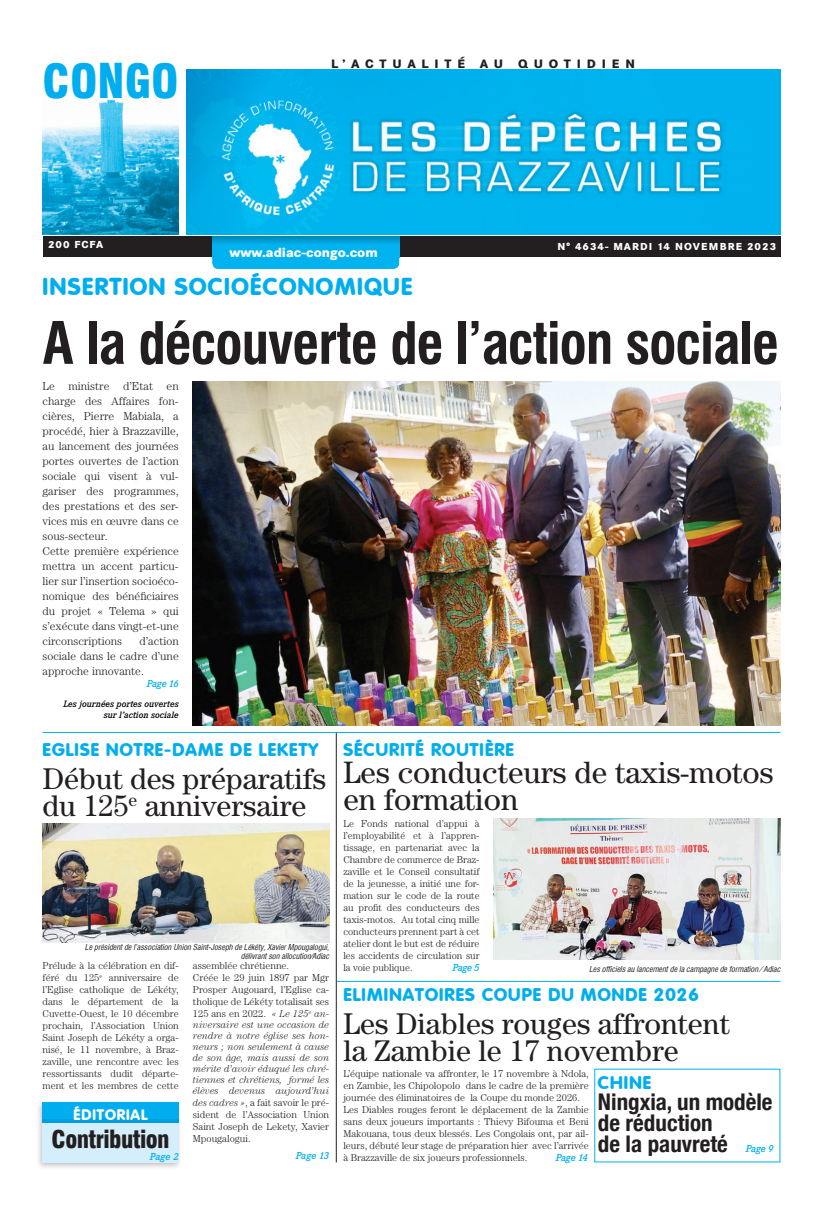
<style>
.page{position:relative;width:823px;height:1205px;background:#fff}
.page>*{position:absolute;margin:0;border:0;box-sizing:border-box;transform-origin:0 0}
.t1{font:700 57px "Corporate Condensed";letter-spacing:-.02em;color:#231f20}
.t2{font:900 46px "Corporate Condensed";color:#00aeef}
.t3{font:31px/27px "Century";color:#231f20}
.t4{font:30px/27px "Century";color:#231f20}
.t5{font:800 24px "Corporate Rounded";letter-spacing:.06em;color:#00aeef}
.t6{font:900 24px "Corporate Condensed";letter-spacing:-.025em;color:#231f20}
.t7{font:700 condensed 23px/21px "Helvetica Neue";color:#231f20}
.t8{font:800 18px "Corporate Rounded";letter-spacing:.06em;color:#00aeef}
.t9{font:800 15px "Corporate Rounded";letter-spacing:.06em;color:#fff}
.t10{font:800 13px "Corporate SBQ";color:#fff}
.t11{font:800 12px "Corporate SBQ";letter-spacing:.485em;color:#231f20}
.t12{font:300 11.5px/15px "Century";color:#231f20}
.t13{font:300 10px/12px "Century";color:#231f20;text-align:justify}
.t14{font:italic 300 10px/11px "Century";color:#231f20;text-align:justify;scale:.95 1}
.t15{font:800 10px "Corporate SBQ";letter-spacing:.1em;color:#fff}
.t16{font:italic 500 10px "Corporate EBQ";letter-spacing:-.025em;color:#00aeef}
.t17{font:italic 500 9px/11px "Corporate EBQ";color:#000;text-align:right}
.t18{font:italic 8px/9.6px "Corporate Condensed";color:#231f20;text-align:right}
.s1{font-style:italic}
.s2{font-family:"Corporate EBQ";font-weight:500;font-style:italic;font-stretch:normal;font-size:10px;color:#00aeef}
</style>
<div class="page">
<img style="left:43px;top:98px;width:136px;height:137px">
<img style="left:186px;top:69px;width:594px;height:166px">
<div style="left:43px;top:236px;width:737px;height:21px;background:#231f20"></div>
<div style="left:212px;top:257px;width:187px;height:12px;background:#00b3ef"></div>
<svg style="left:212px;top:236px;width:187px;height:21px;background:#00a8e1"></svg>
<hr style="left:43px;top:732px;width:737px;height:1px;background:#00b3ef">
<img style="left:193px;top:381px;width:587px;height:345px">
<img style="left:493px;top:819px;width:287px;height:140px">
<img style="left:43px;top:823px;width:286px;height:119px">
<img style="left:38px;top:1102px;width:142px;height:18px">
<div style="left:43px;top:1102px;width:136px;height:21px;background:#00aeef"></div>
<img style="left:38px;top:1130px;width:142px;height:38px">
<img style="left:38px;top:1120px;width:142px;height:10px">
<img style="left:43px;top:1120px;width:136px;height:3px">
<div style="left:43px;top:1123px;width:136px;height:39px;background:#d4effb"></div>
<hr style="left:336px;top:981px;width:444px;height:1px;background:#00b3ef">
<hr style="left:335px;top:733px;width:1px;height:429px;background:#231f20">
<h2 class="t2" style="left:43px;top:54px;width:137px">CONGO</h2>
<p class="t11" style="left:331px;top:56px;width:305px">L’ACTUALITÉ AU QUOTIDIEN</p>
<p class="t15" style="left:48px;top:238px;width:57px">200 FCFA</p>
<p class="t15" style="left:557px;top:240px;width:220px">N° 4634- MARDI 14 NOVEMBRE 2023</p>
<h3 class="t5" style="left:43px;top:272px;width:371px">INSERTION SOCIOÉCONOMIQUE</h3>
<h1 class="t1" style="left:43px;top:309px;width:737px">A la découverte de l’action sociale</h1>
<h3 class="t10" style="left:229px;top:245px;width:150px">www.adiac-congo.com</h3>
<p class="t12" style="left:43px;top:379px;width:138px">Le ministre d’Etat en charge des Affaires fon&shy;cières, Pierre Mabiala, a procédé, hier à Brazzaville, au lancement des journées portes ouvertes de l’action sociale qui visent à vul&shy;gariser des programmes, des prestations et des ser&shy;vices mis en œuvre dans ce sous-secteur.<br>Cette première expérience mettra un accent particu&shy;lier sur l’insertion socioéco&shy;nomique des bénéficiaires du projet « Telema » qui s’exécute dans vingt-et-une circonscriptions</p>
<p class="t12" style="left:43px;top:634px;width:138px;text-align:justify;text-indent:97px">d’action sociale dans le cadre d’une approche innovante.</p>
<p class="t16" style="left:147px;top:677px;width:33px">Page 16</p>
<p class="t17" style="left:63px;top:698px;width:117px">Les journées portes ouvertes sur l’action sociale</p>
<h3 class="t8" style="left:43px;top:739px;width:277px">EGLISE NOTRE-DAME DE LEKETY</h3>
<h3 class="t4" style="left:43px;top:764px;width:285px">Début des préparatifs du 125<sup>e</sup> anniversaire</h3>
<p class="t18" style="left:85px;top:942px;width:245px">Le président de l’association Union Saint-Joseph de Lékéty, Xavier Mpougalogui, délivrant son allocution/Adiac</p>
<p class="t13" style="left:43px;top:959px;width:138px">Prélude à la célébration en dif&shy;féré du 125<sup>e</sup> anniversaire de l’Eglise catholique de Lékéty, dans le département de la Cuvette-Ouest, le 10 décembre prochain, l’Association Union Saint Joseph de Lékéty a orga&shy;nisé, le 11 novembre, à Braz&shy;zaville, une rencontre avec les ressortissants dudit départe&shy;ment et les membres de cette</p>
<p class="t13" style="left:193px;top:959px;width:138px;text-align:left">assemblée chrétienne.<br>Créée le 29 juin 1897 par Mgr<br>Prosper Augouard, l’Eglise ca&shy;tholique de Lékéty totalisait ses<br>125 ans en 2022. <span class="s1">« Le 125</span><sup>e</sup> <span class="s1">an-</span></p>
<p class="t14" style="left:193px;top:1019px;width:145px">niversaire est une occasion de rendre à notre église ses hon&shy;neurs ; non seulement à cause de son âge, mais aussi de son mérite d’avoir éduqué les chré&shy;tiennes et chrétiens, formé les élèves devenus aujourd’hui</p>
<p class="t13" style="left:193px;top:1096px;width:138px"><span class="s1">des cadres »</span>, a fait savoir le pré&shy;sident de l’Association Union Saint Joseph de Lekety, Xavier Mpougalogui.</p>
<p class="t16" style="left:295px;top:1149px;width:35px">Page 13</p>
<h3 class="t9" style="left:73px;top:1106px;width:75px">ÉDITORIAL</h3>
<h3 class="t6" style="left:52px;top:1124px;width:119px">Contribution</h3>
<p class="t16" style="left:150px;top:1151px;width:30px">Page 2</p>
<h3 class="t8" style="left:343px;top:739px;width:172px">SÉCURITÉ ROUTIÈRE</h3>
<h3 class="t3" style="left:343px;top:758px;width:431px">Les conducteurs de taxis-motos en formation</h3>
<p class="t13" style="left:343px;top:817px;width:138px">Le Fonds national d’appui à l’employabilité et à l’appren&shy;tissage, en partenariat avec la Chambre de commerce de Braz&shy;zaville et le Conseil consultatif de la jeunesse, a initié une for&shy;mation sur le code de la route au profit des conducteurs des taxis-motos. Au total cinq mille conducteurs prennent part à cet atelier dont le but est de réduire les accidents de circulation sur la voie publique.</p>
<p class="t16" style="left:452px;top:961px;width:29px">Page 5</p>
<p class="t18" style="left:588px;top:965px;width:193px">Les officiels au lancement de la campagne de formation / Adiac</p>
<h3 class="t8" style="left:343px;top:984px;width:357px">ELIMINATOIRES COUPE DU MONDE 2026</h3>
<h3 class="t4" style="left:343px;top:1009px;width:387px">Les Diables rouges affrontent la Zambie le 17 novembre</h3>
<p class="t13" style="left:343px;top:1067px;width:247px;text-align:left">L’équipe nationale va affronter, le 17 novembre à Ndola, en Zambie, les Chipolopolo dans le cadre de la première journée des éliminatoires de la Coupe du monde 2026.<br>Les Diables rouges feront le déplacement de la Zambie sans deux joueurs importants : Thievy Bifouma et Beni Makouana, tous deux blessés. Les Congolais ont, par ail&shy;leurs, débuté leur stage de préparation hier avec l’arrivée à Brazzaville de six joueurs professionnels.</p>
<h3 class="t8" style="left:597px;top:1071px;width:55px">CHINE</h3>
<h3 class="t7" style="left:597px;top:1089px;width:177px">Ningxia, un modèle de réduction<br>de la pauvreté <span class="s2">Page 9</span></h3>
<p class="t16" style="left:555px;top:1151px;width:33px">Page 14</p>
</div>
